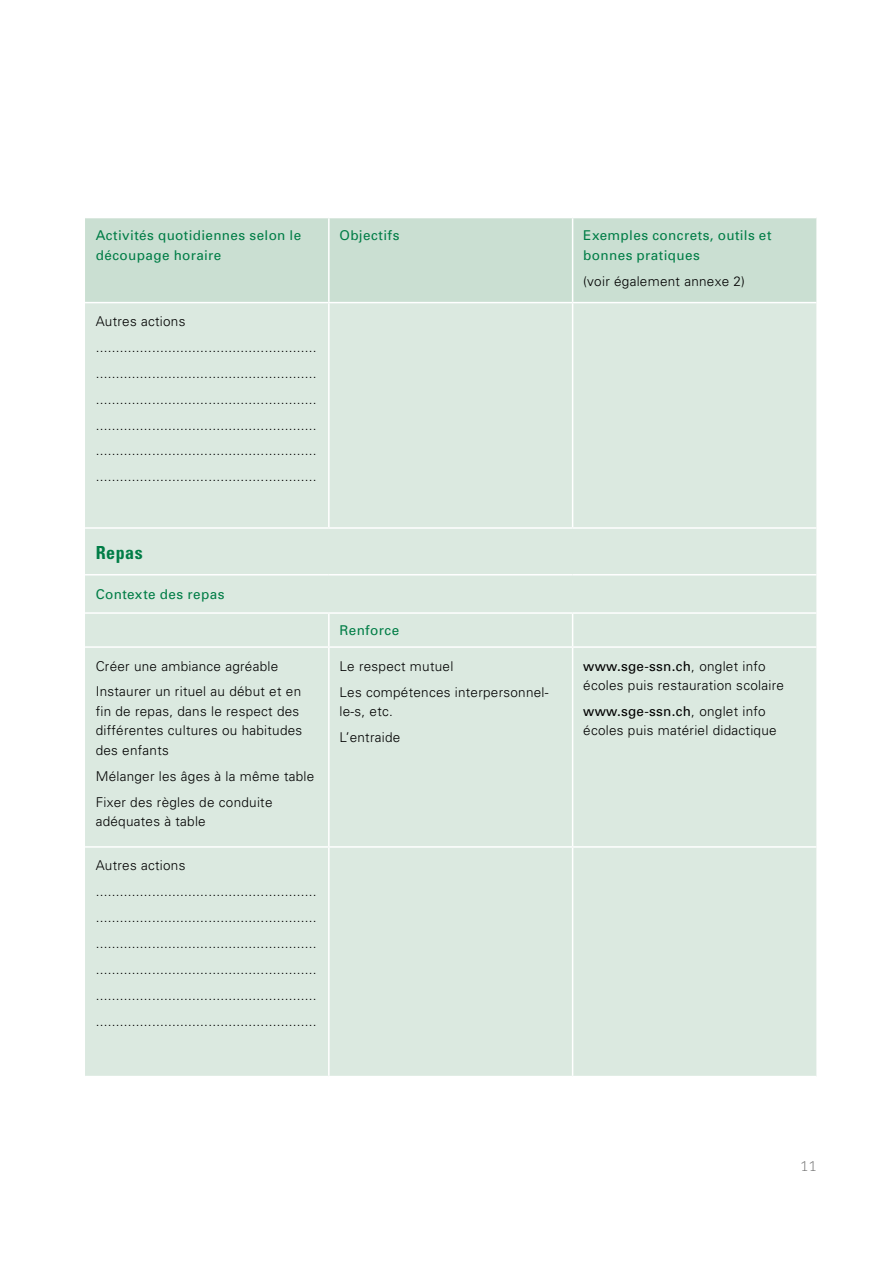
<style>
.page{position:relative;width:893px;height:1263px;background:#fff}
.page>*{position:absolute;margin:0;border:0;box-sizing:border-box;transform-origin:0 0}
.t1{font:700 condensed 18px "Univers";letter-spacing:.03em;color:#007d46}
.t2{font:300 13.95px "Caecilia";color:#6e6e6e}
.t3{font:300 13.5px/26px "Univers";letter-spacing:.02em;color:#000}
.t4{font:13.5px/19.5px "Univers";letter-spacing:.03em;color:#007d46}
.s1{font-weight:400}
</style>
<div class="page">
<div style="left:85px;top:218px;width:731px;height:84px;background:#cadfd2"></div>
<div style="left:85px;top:303px;width:731px;height:773px;background:#dbe9e0"></div>
<div style="left:329px;top:303px;width:244px;height:773px;background:#dbe9e0"></div>
<hr style="left:328px;top:218px;width:2px;height:84px;background:#fff">
<hr style="left:572px;top:218px;width:1px;height:84px;background:#fff">
<hr style="left:328px;top:303px;width:2px;height:224px;background:#fff">
<hr style="left:572px;top:303px;width:1px;height:224px;background:#fff">
<hr style="left:85px;top:527px;width:244px;height:2px;background:#fff">
<hr style="left:329px;top:527px;width:244px;height:2px;background:#fff">
<hr style="left:573px;top:527px;width:243px;height:2px;background:#fff">
<hr style="left:85px;top:574px;width:244px;height:1px;background:#fff">
<hr style="left:329px;top:574px;width:244px;height:1px;background:#fff">
<hr style="left:573px;top:574px;width:243px;height:1px;background:#fff">
<hr style="left:85px;top:612px;width:244px;height:2px;background:#fff">
<hr style="left:329px;top:612px;width:244px;height:2px;background:#fff">
<hr style="left:328px;top:614px;width:2px;height:32px;background:#fff">
<hr style="left:573px;top:612px;width:243px;height:2px;background:#fff">
<hr style="left:572px;top:614px;width:1px;height:32px;background:#fff">
<hr style="left:85px;top:646px;width:244px;height:2px;background:#fff">
<hr style="left:329px;top:646px;width:244px;height:2px;background:#fff">
<hr style="left:328px;top:648px;width:2px;height:198px;background:#fff">
<hr style="left:573px;top:646px;width:243px;height:2px;background:#fff">
<hr style="left:572px;top:648px;width:1px;height:198px;background:#fff">
<hr style="left:85px;top:846px;width:244px;height:2px;background:#fff">
<hr style="left:329px;top:846px;width:244px;height:2px;background:#fff">
<hr style="left:328px;top:848px;width:2px;height:228px;background:#fff">
<hr style="left:573px;top:846px;width:243px;height:2px;background:#fff">
<hr style="left:572px;top:848px;width:1px;height:228px;background:#fff">
<p class="t4" style="left:96px;top:226px;width:207px">Activités quotidiennes selon le découpage horaire</p>
<p class="t4" style="left:339px;top:226px;width:62px">Objectifs</p>
<p class="t4" style="left:583px;top:226px;width:190px">Exemples concrets, outils et bonnes pratiques</p>
<p class="t3" style="left:583px;top:268px;width:163px">(voir également annexe 2)</p>
<p class="t3" style="left:96px;top:308px;width:222px">Autres actions ....................................................... ....................................................... ....................................................... ....................................................... ....................................................... .......................................................</p>
<h1 class="t1" style="left:96px;top:541px;width:49px">Repas</h1>
<p class="t4" style="left:96px;top:584px;width:130px">Contexte des repas</p>
<p class="t3" style="left:96px;top:652px;width:207px">Créer une ambiance agréable<br>Instaurer un rituel au début et en</p>
<p class="t3" style="left:96px;top:701px;width:208px;line-height:19.5px">fin de repas, dans le respect des différentes cultures ou habitudes des enfants</p>
<p class="t3" style="left:96px;top:763px;width:220px">Mélanger les âges à la même table<br>Fixer des règles de conduite</p>
<p class="t3" style="left:96px;top:808px;width:112px">adéquates à table</p>
<p class="t3" style="left:96px;top:852px;width:222px">Autres actions ....................................................... ....................................................... ....................................................... ....................................................... ....................................................... .......................................................</p>
<p class="t4" style="left:339px;top:620px;width:61px">Renforce</p>
<p class="t3" style="left:339px;top:652px;width:211px">Le respect mutuel<br>Les compétences interpersonnel-</p>
<p class="t3" style="left:339px;top:698px;width:62px">le-s, etc.<br>L’entraide</p>
<p class="t3" style="left:583px;top:656px;width:202px;line-height:19.5px"><span class="s1">www.sge-ssn.ch</span>, onglet info écoles puis restauration scolaire</p>
<p class="t3" style="left:583px;top:701px;width:195px;line-height:19.5px"><span class="s1">www.sge-ssn.ch</span>, onglet info écoles puis matériel didactique</p>
<p class="t2" style="left:800px;top:1158px;width:18px">11</p>
</div>
